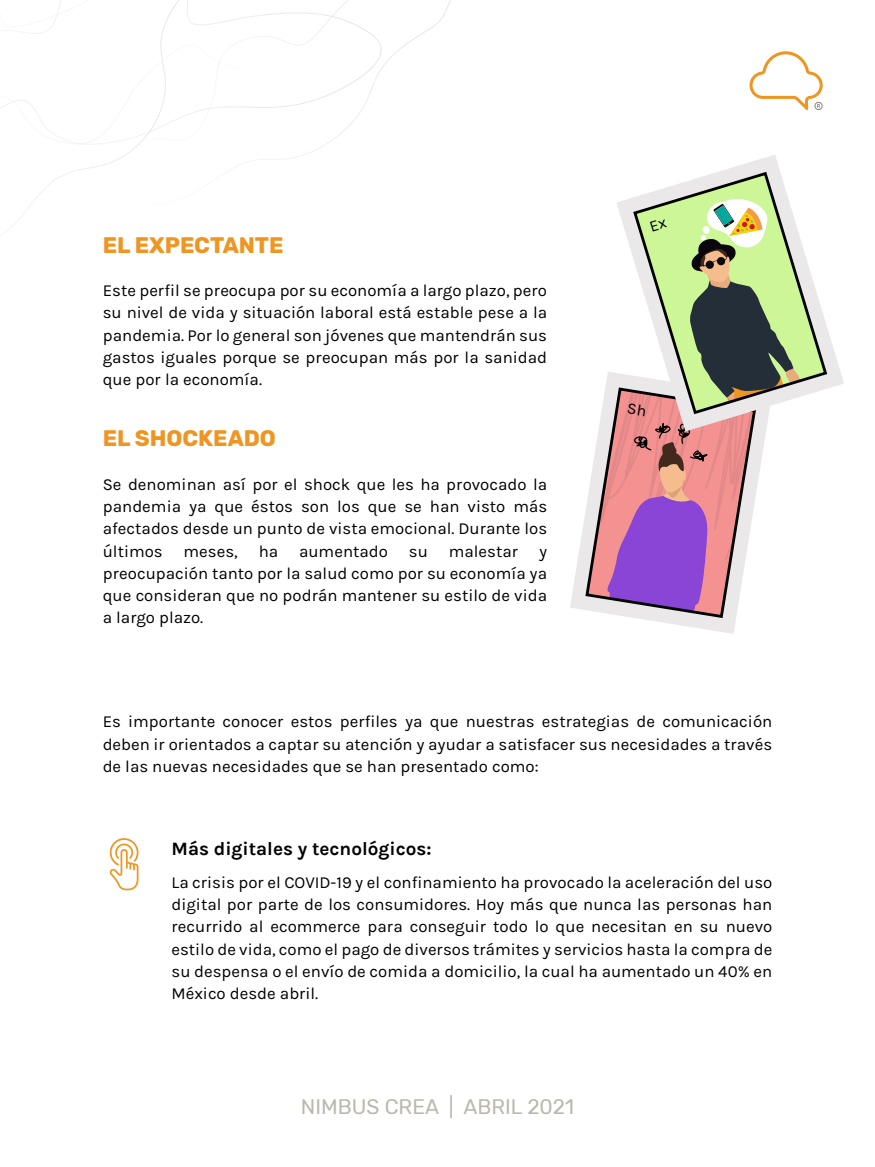
<style>
.page{position:relative;width:875px;height:1167px;background:#fff}
.page>*{position:absolute;margin:0;border:0;box-sizing:border-box;transform-origin:0 0}
.t1{font:700 22.4px "Rubik";color:#ee9522}
.t2{font:21px "Rubik";color:#bbb7ad}
.t3{font:700 18.9px "Karla";color:#000}
.t4{font:16.8px/22.3px "Karla";color:#000;text-align:justify}
</style>
<div class="page">
<svg style="left:750px;top:51px;width:73px;height:59px"></svg>
<svg style="left:116px;top:0;width:335px;height:167px"></svg>
<svg style="left:570px;top:523px;width:166px;height:111px"></svg>
<svg style="left:726px;top:155px;width:118px;height:233px"></svg>
<svg style="left:633px;top:170px;width:196px;height:226px"></svg>
<svg style="left:110px;top:838px;width:29px;height:52px"></svg>
<svg style="left:584px;top:198px;width:217px;height:421px"></svg>
<h1 class="t1" style="left:103px;top:232px;width:182px">EL EXPECTANTE</h1>
<p class="t4" style="left:103px;top:280px;width:446px">Este perfil se preocupa por su economía a largo plazo, pero su nivel de vida y situación laboral está estable pese a la pandemia. Por lo general son jóvenes que mantendrán sus gastos iguales porque se preocupan más por la sanidad que por la economía.</p>
<h1 class="t1" style="left:103px;top:425px;width:175px">EL SHOCKEADO</h1>
<p class="t4" style="left:103px;top:473px;width:446px">Se denominan así por el shock que les ha provocado la pandemia ya que éstos son los que se han visto más afectados desde un punto de vista emocional. Durante los últimos meses, ha aumentado su malestar y preocupación tanto por la salud como por su economía ya que consideran que no podrán mantener su estilo de vida a largo plazo.</p>
<p class="t4" style="left:103px;top:711px;width:671px">Es importante conocer estos perfiles ya que nuestras estrategias de comunicación deben ir orientados a captar su atención y ayudar a satisfacer sus necesidades a través de las nuevas necesidades que se han presentado como:</p>
<p class="t3" style="left:172px;top:837px;width:262px">Más digitales y tecnológicos:</p>
<p class="t4" style="left:172px;top:871px;width:602px">La crisis por el COVID-19 y el confinamiento ha provocado la aceleración del uso digital por parte de los consumidores. Hoy más que nunca las personas han recurrido al ecommerce para conseguir todo lo que necesitan en su nuevo estilo de vida, como el pago de diversos trámites y servicios hasta la compra de su despensa o el envío de comida a domicilio, la cual ha aumentado un 40% en México desde abril.</p>
<p class="t2" style="left:301px;top:1094px;width:275px">NIMBUS CREA | ABRIL 2021</p>
</div>
